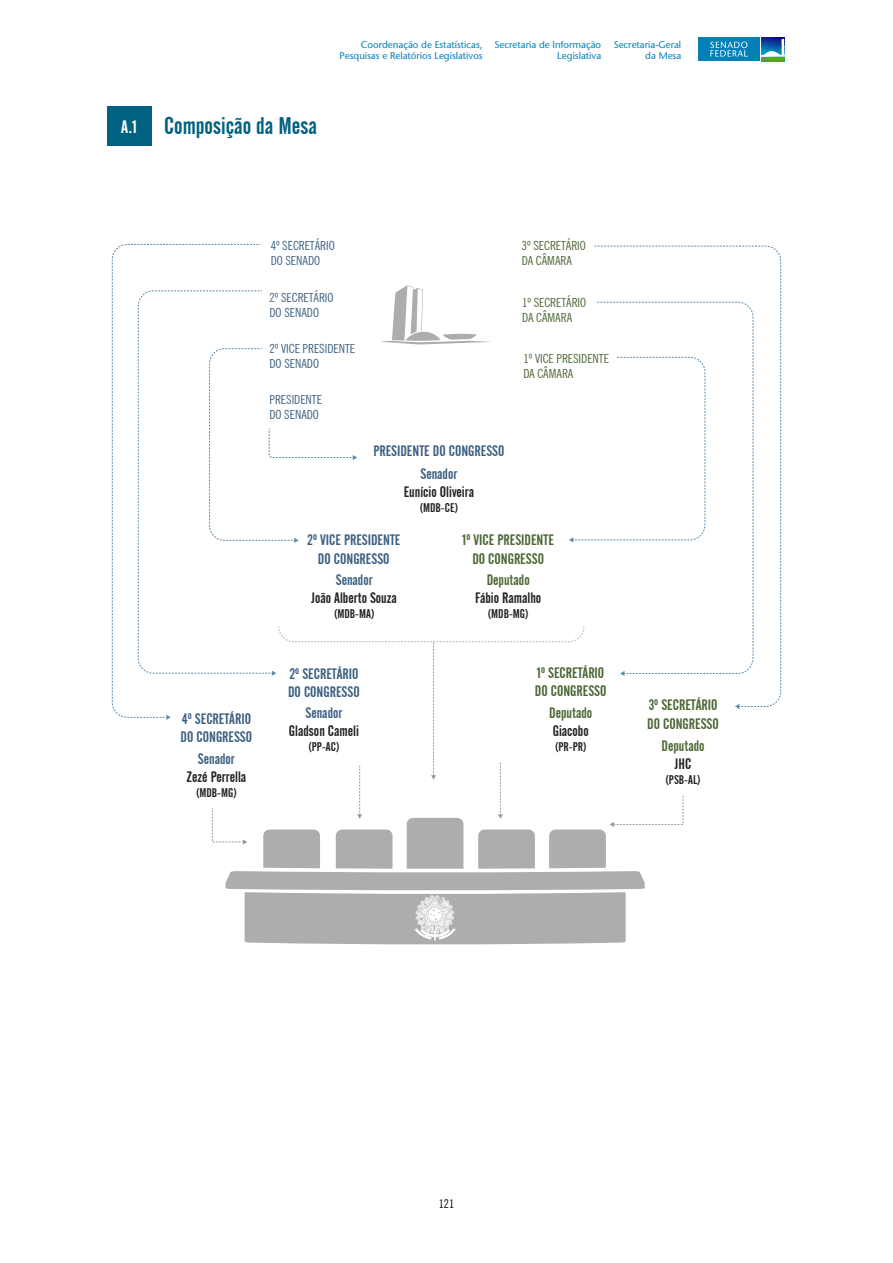
<style>
.page{position:relative;width:893px;height:1263px;background:#fff}
.page>*{position:absolute;margin:0;border:0;box-sizing:border-box;transform-origin:0 0}
.t1{font:24px "Alternate Gothic No 2 BT";color:#006181}
.t2{font:15px/18px "Alternate Gothic No 2 BT";color:#3c5f81}
.t3{font:15px/18px "Alternate Gothic No 2 BT";color:#4a6633}
.t4{font:15px "Alternate Gothic No 2 BT";color:#222221}
.t5{font:condensed 12.6px/15px "News Gothic BT";color:#3c5f81}
.t6{font:condensed 12.6px/15px "News Gothic BT";color:#4a6633}
.t7{font:12.6px "Alternate Gothic No 2 BT";color:#222221}
.t8{font:condensed 12px "News Gothic BT";color:#000}
.t9{font:500 9.75px/11.7px "Stone Sans Std";color:#0380b7;text-align:right}
.s1{font-size:18px;color:#fff}
</style>
<div class="page">
<svg style="left:381px;top:285px;width:109px;height:59px"></svg>
<svg style="left:272px;top:455px;width:85px;height:88px"></svg>
<svg style="left:594px;top:245px;width:187px;height:462px"></svg>
<svg style="left:735px;top:704px;width:4px;height:5px"></svg>
<svg style="left:112px;top:244px;width:147px;height:474px"></svg>
<svg style="left:166px;top:715px;width:5px;height:5px"></svg>
<svg style="left:212px;top:626px;width:472px;height:319px"></svg>
<div style="left:107px;top:106px;width:45px;height:40px;background:#006181"></div>
<img style="left:761px;top:37px;width:24px;height:2px">
<hr style="left:761px;top:57px;width:24px;height:4px;background:#4dac26">
<svg style="left:761px;top:39px;width:24px;height:18px"></svg>
<div style="left:698px;top:37px;width:62px;height:24px;background:#0380b7"></div>
<svg style="left:710px;top:42px;width:38px;height:15px"></svg>
<h1 class="t1" style="left:121px;top:112px;width:197px"><span class="s1">A.1</span> Composição da Mesa</h1>
<p class="t9" style="left:340px;top:38px;width:145px">Coordenação de Estatísticas,<br>Pesquisas e Relatórios Legislativos</p>
<p class="t9" style="left:494px;top:38px;width:108px">Secretaria de Informação<br>Legislativa</p>
<p class="t9" style="left:614px;top:38px;width:69px">Secretaria-Geral da Mesa</p>
<p class="t5" style="left:271px;top:238px;width:66px">4º SECRETÁRIO<br>DO SENADO</p>
<p class="t5" style="left:270px;top:290px;width:66px">2º SECRETÁRIO<br>DO SENADO</p>
<p class="t5" style="left:270px;top:341px;width:87px">2º VICE PRESIDENTE<br>DO SENADO</p>
<p class="t5" style="left:270px;top:391px;width:54px">PRESIDENTE<br>DO SENADO</p>
<p class="t6" style="left:522px;top:238px;width:66px">3º SECRETÁRIO<br>DA CÂMARA</p>
<p class="t6" style="left:522px;top:295px;width:66px">1º SECRETÁRIO<br>DA CÂMARA</p>
<p class="t6" style="left:523px;top:351px;width:87px">1º VICE PRESIDENTE<br>DA CÂMARA</p>
<p class="t2" style="left:373px;top:442px;width:133px">PRESIDENTE DO CONGRESSO</p>
<p class="t2" style="left:420px;top:465px;width:38px">Senador</p>
<p class="t4" style="left:404px;top:483px;width:72px">Eunício Oliveira</p>
<p class="t7" style="left:420px;top:500px;width:40px">(MDB-CE)</p>
<p class="t2" style="left:181px;top:710px;width:73px">4º SECRETÁRIO<br>DO CONGRESSO</p>
<p class="t2" style="left:198px;top:750px;width:38px">Senador</p>
<p class="t4" style="left:187px;top:769px;width:61px">Zezé Perrella</p>
<p class="t7" style="left:196px;top:786px;width:42px">(MDB-MG)</p>
<p class="t2" style="left:307px;top:531px;width:95px;text-align:center">2º VICE PRESIDENTE<br>DO CONGRESSO</p>
<p class="t2" style="left:336px;top:571px;width:38px">Senador</p>
<p class="t4" style="left:312px;top:589px;width:87px">João Alberto Souza</p>
<p class="t7" style="left:334px;top:606px;width:42px">(MDB-MA)</p>
<p class="t2" style="left:288px;top:664px;width:73px">2º SECRETÁRIO<br>DO CONGRESSO</p>
<p class="t2" style="left:305px;top:704px;width:38px">Senador</p>
<p class="t4" style="left:289px;top:722px;width:71px">Gladson Cameli</p>
<p class="t7" style="left:308px;top:740px;width:33px">(PP-AC)</p>
<p class="t3" style="left:462px;top:531px;width:93px;text-align:center">1º VICE PRESIDENTE<br>DO CONGRESSO</p>
<p class="t3" style="left:487px;top:571px;width:45px">Deputado</p>
<p class="t4" style="left:475px;top:589px;width:68px">Fábio Ramalho</p>
<p class="t7" style="left:488px;top:606px;width:42px">(MDB-MG)</p>
<p class="t3" style="left:535px;top:664px;width:73px">1º SECRETÁRIO<br>DO CONGRESSO</p>
<p class="t3" style="left:549px;top:703px;width:45px">Deputado</p>
<p class="t4" style="left:553px;top:722px;width:38px">Giacobo</p>
<p class="t7" style="left:555px;top:739px;width:33px">(PR-PR)</p>
<p class="t3" style="left:647px;top:696px;width:73px">3º SECRETÁRIO<br>DO CONGRESSO</p>
<p class="t3" style="left:662px;top:737px;width:45px">Deputado</p>
<p class="t4" style="left:675px;top:755px;width:18px">JHC</p>
<p class="t7" style="left:665px;top:772px;width:37px">(PSB-AL)</p>
<p class="t8" style="left:439px;top:1196px;width:17px">121</p>
</div>
